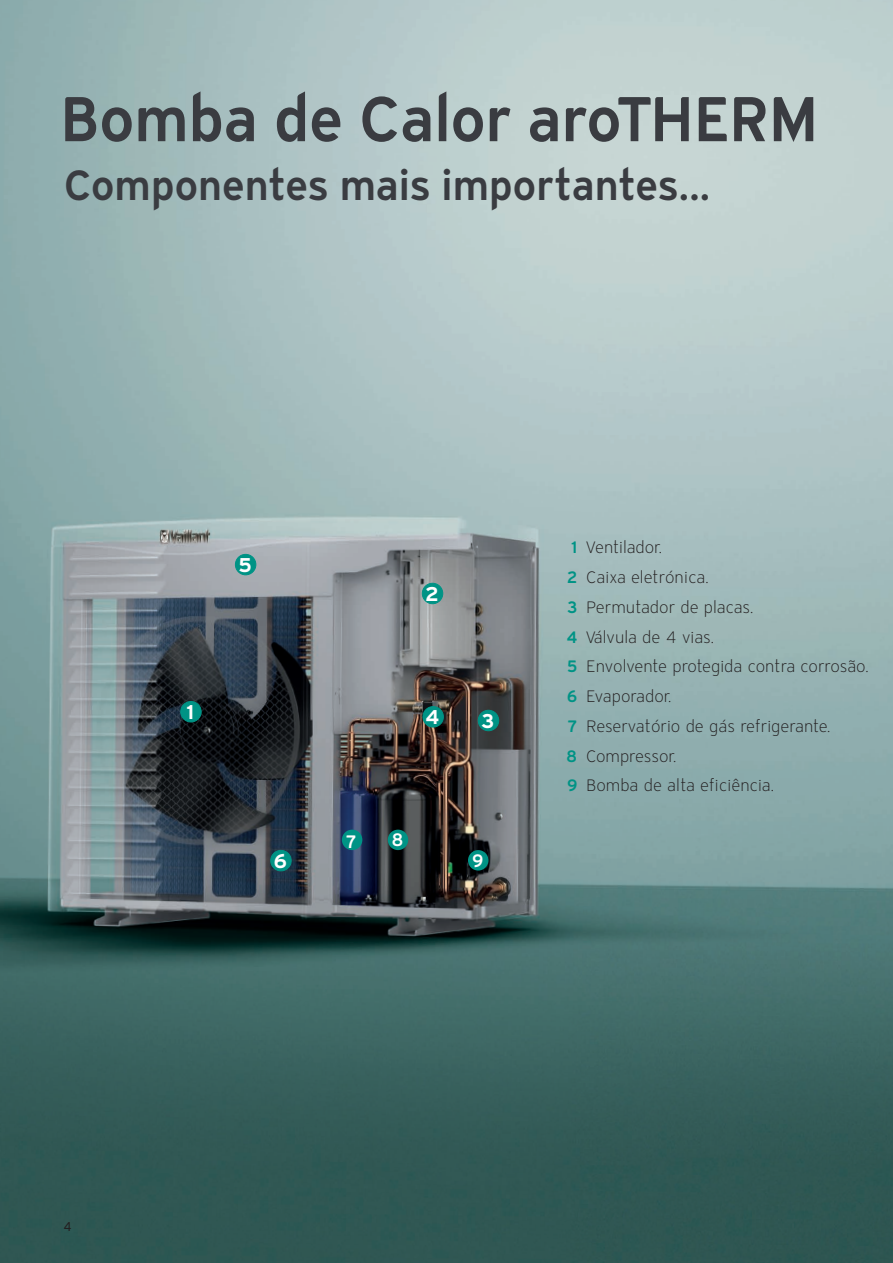
<style>
.page{position:relative;width:893px;height:1263px;background:#fff}
.page>*{position:absolute;margin:0;border:0;box-sizing:border-box;transform-origin:0 0}
.t1{font:600 63px "Vaillant 12";letter-spacing:-.02em;color:#3a3c41}
.t2{font:600 42px "Vaillant 12";letter-spacing:-.015em;color:#3a3c41}
.t3{font:700 19.95px "Interstate OT";color:#fff}
.t4{font:600 18px "Vaillant 12";color:#fff}
.t5{font:300 16.5px/29.7px "Vaillant 12";color:#231f20}
.t6{font:12.75px "Vaillant 12";color:#231f20}
.s1{font-weight:600;color:#009385}
</style>
<div class="page">
<img style="left:0;top:0;width:893px;height:1263px">
<div style="left:181px;top:701px;width:20px;height:21px;background:#009385;border-radius:50%"></div>
<div style="left:180px;top:701px;width:21px;height:21px;border:1px solid #009385;border-radius:50%"></div>
<div style="left:422px;top:583px;width:21px;height:21px;background:#009385;border-radius:50%"></div>
<div style="left:422px;top:583px;width:21px;height:21px;border:1px solid #009385;border-radius:50%"></div>
<div style="left:478px;top:710px;width:21px;height:21px;background:#009385;border-radius:50%"></div>
<div style="left:478px;top:710px;width:21px;height:21px;border:1px solid #009385;border-radius:50%"></div>
<div style="left:423px;top:707px;width:20px;height:20px;background:#009385;border-radius:50%"></div>
<div style="left:423px;top:706px;width:21px;height:21px;border:1px solid #009385;border-radius:50%"></div>
<div style="left:235px;top:554px;width:21px;height:21px;background:#009385;border-radius:50%"></div>
<div style="left:235px;top:554px;width:21px;height:21px;border:1px solid #009385;border-radius:50%"></div>
<div style="left:342px;top:830px;width:20px;height:20px;background:#009385;border-radius:50%"></div>
<div style="left:388px;top:830px;width:20px;height:20px;background:#009385;border-radius:50%"></div>
<div style="left:468px;top:850px;width:20px;height:20px;background:#009385;border-radius:50%"></div>
<div style="left:271px;top:850px;width:20px;height:21px;background:#009385;border-radius:50%"></div>
<div style="left:270px;top:850px;width:21px;height:21px;border:1px solid #009385;border-radius:50%"></div>
<h1 class="t1" style="left:60px;top:76px;width:761px">Bomba de Calor aroTHERM</h1>
<h2 class="t2" style="left:64px;top:157px;width:648px">Componentes mais importantes...</h2>
<p class="t3" style="left:186px;top:701px;width:9px">1</p>
<p class="t3" style="left:238px;top:553px;width:15px">5</p>
<p class="t3" style="left:425px;top:582px;width:15px">2</p>
<p class="t3" style="left:426px;top:706px;width:15px">4</p>
<p class="t3" style="left:481px;top:709px;width:14px">3</p>
<p class="t4" style="left:346px;top:829px;width:12px">7</p>
<p class="t4" style="left:391px;top:828px;width:14px">8</p>
<p class="t3" style="left:274px;top:849px;width:15px">6</p>
<p class="t4" style="left:472px;top:848px;width:13px">9</p>
<p class="t5" style="left:566px;top:532px;width:304px;text-indent:5px"><span class="s1">1</span> Ventilador.<br><span class="s1">2</span> Caixa eletrónica.<br><span class="s1">3</span> Permutador de placas.<br><span class="s1">4</span> Válvula de 4 vias.<br><span class="s1">5</span> Envolvente protegida contra corrosão.<br><span class="s1">6</span> Evaporador.<br><span class="s1">7</span> Reservatório de gás refrigerante.<br><span class="s1">8</span> Compressor.<br><span class="s1">9</span> Bomba de alta eficiência.</p>
<p class="t6" style="left:63px;top:1218px;width:10px">4</p>
</div>
